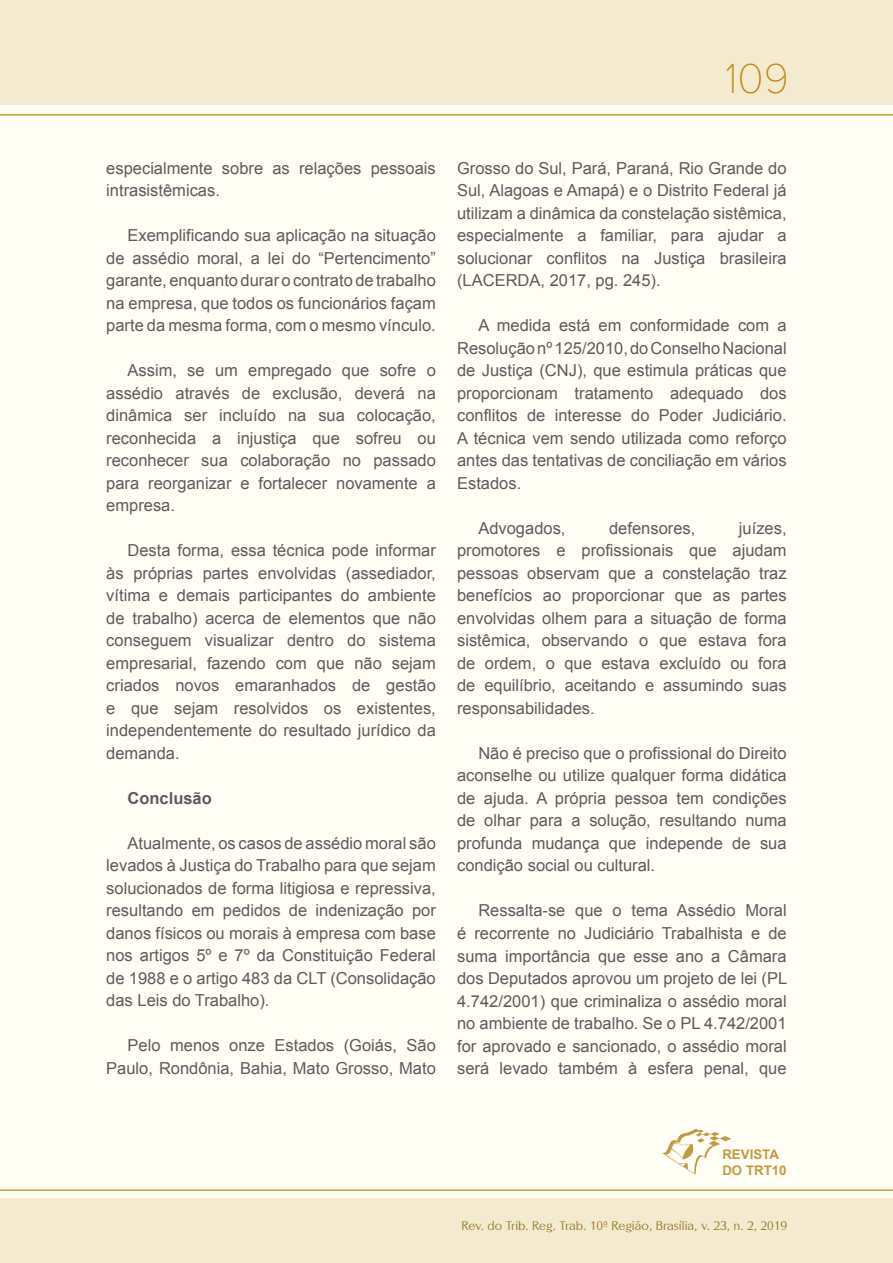
<style>
.page{position:relative;width:893px;height:1263px;background:#fffdf4}
.page>*{position:absolute;margin:0;border:0;box-sizing:border-box;transform-origin:0 0}
.t1{font:100 43.5px "Proxima Nova T";color:#ba880d}
.t2{font:16.5px/22.5px "Arial";color:#5c5c5f;text-align:justify}
.t3{font:700 16.5px "Arial";color:#5c5c5f}
.t4{font:700 13.2px/15.9px "Arial";color:#c19a46}
.t5{font:12px "Altrincham";color:#987929}
</style>
<div class="page">
<div style="left:0;top:1199px;width:893px;height:64px;background:#f3eacf"></div>
<div style="left:0;top:0;width:893px;height:104px;background:#f3eacf"></div>
<svg style="left:662px;top:1128px;width:69px;height:47px"></svg>
<hr style="left:0;top:114px;width:893px;height:2px;background:#cb9f3c">
<hr style="left:0;top:1189px;width:893px;height:2px;background:#cb9f3c">
<h1 class="t1" style="left:725px;top:46px;width:65px">109</h1>
<p class="t2" style="left:106px;top:157px;width:331px">especialmente sobre as relações pessoais intrasistêmicas.</p>
<p class="t2" style="left:106px;top:224px;width:331px;text-indent:21px">Exemplificando sua aplicação na situação de assédio moral, a lei do “Pertencimento” garante, enquanto durar o contrato de trabalho na empresa, que todos os funcionários façam parte da mesma forma, com o mesmo vínculo.</p>
<p class="t2" style="left:106px;top:359px;width:331px;text-indent:21px">Assim, se um empregado que sofre o assédio através de exclusão, deverá na dinâmica ser incluído na sua colocação, reconhecida a injustiça que sofreu ou reconhecer sua colaboração no passado para reorganizar e fortalecer novamente a empresa.</p>
<p class="t2" style="left:106px;top:539px;width:331px;text-indent:21px">Desta forma, essa técnica pode informar às próprias partes envolvidas (assediador, vítima e demais participantes do ambiente de trabalho) acerca de elementos que não conseguem visualizar dentro do sistema empresarial, fazendo com que não sejam criados novos emaranhados de gestão e que sejam resolvidos os existentes, independentemente do resultado jurídico da demanda.</p>
<p class="t3" style="left:128px;top:787px;width:86px">Conclusão</p>
<p class="t2" style="left:106px;top:832px;width:331px;text-indent:21px">Atualmente, os casos de assédio moral são levados à Justiça do Trabalho para que sejam solucionados de forma litigiosa e repressiva, resultando em pedidos de indenização por danos físicos ou morais à empresa com base nos artigos 5º e 7º da Constituição Federal de 1988 e o artigo 483 da CLT (Consolidação das Leis do Trabalho).</p>
<p class="t2" style="left:106px;top:1034px;width:331px;text-align:right">Pelo menos onze Estados (Goiás, São<br>Paulo, Rondônia, Bahia, Mato Grosso, Mato</p>
<p class="t2" style="left:457px;top:157px;width:331px">Grosso do Sul, Pará, Paraná, Rio Grande do Sul, Alagoas e Amapá) e o Distrito Federal já utilizam a dinâmica da constelação sistêmica, especialmente a familiar, para ajudar a solucionar conflitos na Justiça brasileira (LACERDA, 2017, pg. 245).</p>
<p class="t2" style="left:457px;top:314px;width:331px;text-indent:21px">A medida está em conformidade com a Resolução nº 125/2010, do Conselho Nacional de Justiça (CNJ), que estimula práticas que proporcionam tratamento adequado dos conflitos de interesse do Poder Judiciário.<br>A técnica vem sendo utilizada como reforço antes das tentativas de conciliação em vários Estados.</p>
<p class="t2" style="left:478px;top:517px;width:89px">Advogados,</p>
<p class="t2" style="left:609px;top:517px;width:88px">defensores,</p>
<p class="t2" style="left:457px;top:517px;width:331px;text-indent:282px">juízes, promotores e profissionais que ajudam pessoas observam que a constelação traz benefícios ao proporcionar que as partes envolvidas olhem para a situação de forma sistêmica, observando o que estava fora de ordem, o que estava excluído ou fora de equilíbrio, aceitando e assumindo suas responsabilidades.</p>
<p class="t2" style="left:457px;top:742px;width:331px;text-indent:21px">Não é preciso que o profissional do Direito aconselhe ou utilize qualquer forma didática de ajuda. A própria pessoa tem condições de olhar para a solução, resultando numa profunda mudança que independe de sua condição social ou cultural.</p>
<p class="t2" style="left:457px;top:899px;width:332px;text-indent:21px">Ressalta-se que o tema Assédio Moral é recorrente no Judiciário Trabalhista e de suma importância que esse ano a Câmara dos Deputados aprovou um projeto de lei (PL 4.742/2001) que criminaliza o assédio moral no ambiente de trabalho. Se o PL 4.742/2001 for aprovado e sancionado, o assédio moral será levado também à esfera penal, que</p>
<p class="t4" style="left:722px;top:1146px;width:66px">REVISTA<br>DO TRT10</p>
<p class="t5" style="left:462px;top:1218px;width:327px">Rev. do Trib. Reg. Trab. 10ª Região, Brasília, v. 23, n. 2, 2019</p>
</div>
